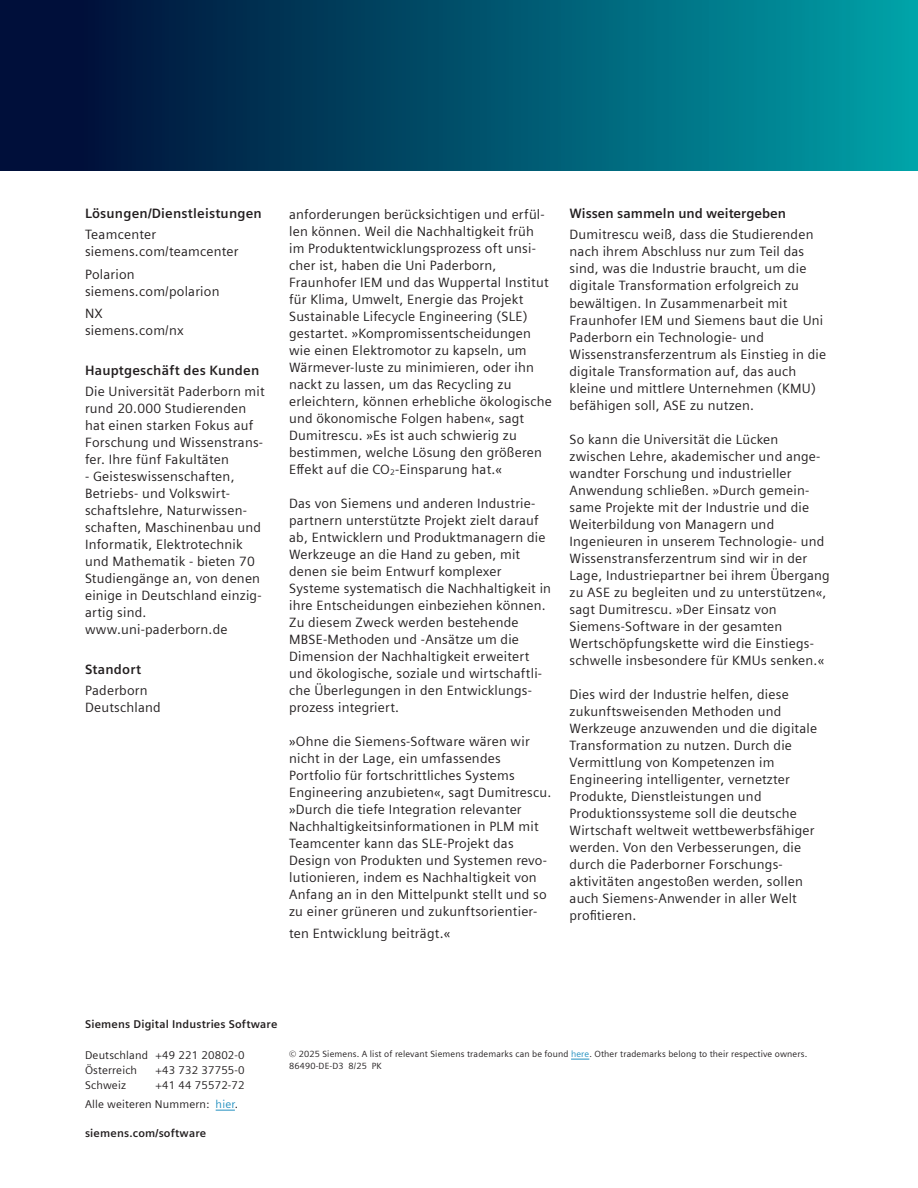
<style>
.page{position:relative;width:918px;height:1188px;background:#fff}
.page>*{position:absolute;margin:0;border:0;box-sizing:border-box;transform-origin:0 0}
.Body_Text{font:13.5px/17px "Siemens Sans";letter-spacing:.015em;color:#231f20}
.Side_bar_text{font:13.5px/17px "Siemens Sans";letter-spacing:.015em;color:#231f20}
.Side_bar_head{font:700 13.5px "Siemens Sans";letter-spacing:.015em;color:#231f20}
.Body_Subhead{font:700 13.5px "Siemens Sans";color:#231f20}
.Contact_Text{font:11.25px/14.9px "Siemens Sans";letter-spacing:.015em;color:#231f20}
.Contact_Subhead_-_UR{font:700 11.25px "Siemens Sans";letter-spacing:.015em;color:#231f20}
.LEGAL_TEXT_6_8_PT{font:9px "Siemens Sans";letter-spacing:.015em;color:#231f20}
.s1{color:#218fc0}
</style>
<div class="page">
<div style="left:0;top:0;width:918px;height:170px;background:linear-gradient(to right,#000430,#009fa6)"></div>
<svg style="left:216px;top:1110px;width:19px;height:1px"></svg>
<svg style="left:571px;top:1059px;width:18px;height:1px"></svg>
<p class="Side_bar_head" style="left:85px;top:203px;width:178px">Lösungen/Dienstleistungen</p>
<p class="Side_bar_text" style="left:85px;top:225px;width:155px">Teamcenter siemens.com/teamcenter</p>
<p class="Side_bar_text" style="left:85px;top:265px;width:136px">Polarion siemens.com/polarion</p>
<p class="Side_bar_text" style="left:85px;top:304px;width:100px">NX siemens.com/nx</p>
<p class="Side_bar_head" style="left:85px;top:360px;width:176px">Hauptgeschäft des Kunden</p>
<p class="Side_bar_text" style="left:85px;top:382px;width:181px">Die Universität Paderborn mit rund 20.000 Studierenden hat einen starken Fokus auf<br>Forschung und Wissenstrans&shy;fer. Ihre fünf Fakultäten</p>
<p class="Side_bar_text" style="left:85px;top:467px;width:178px">- Geisteswissenschaften,<br>Betriebs- und Volkswirt&shy;schaftslehre, Naturwissen&shy;schaften, Maschinenbau und<br>Informatik, Elektrotechnik und Mathematik - bieten 70<br>Studiengänge an, von denen einige in Deutschland einzig&shy;artig sind. www.uni-paderborn.de</p>
<p class="Side_bar_head" style="left:85px;top:659px;width:58px">Standort</p>
<p class="Side_bar_text" style="left:85px;top:681px;width:77px">Paderborn<br>Deutschland</p>
<p class="Body_Text" style="left:289px;top:205px;width:264px">anforderungen berücksichtigen und erfül&shy;len können. Weil die Nachhaltigkeit früh im Produktentwicklungsprozess oft unsi&shy;cher ist, haben die Uni Paderborn, Fraunhofer IEM und das Wuppertal Institut für Klima, Umwelt, Energie das Projekt Sustainable Lifecycle Engineering (SLE) gestartet. »Kompromissentscheidungen wie einen Elektromotor zu kapseln, um Wärmever-luste zu minimieren, oder ihn nackt zu lassen, um das Recycling zu erleichtern, können erhebliche ökologische und ökonomische Folgen haben«, sagt Dumitrescu. »Es ist auch schwierig zu bestimmen, welche Lösung den größeren Effekt auf die CO<sub>2</sub>-Einsparung hat.«</p>
<p class="Body_Text" style="left:289px;top:494px;width:263px">Das von Siemens und anderen Industrie&shy;partnern unterstützte Projekt zielt darauf ab, Entwicklern und Produktmanagern die Werkzeuge an die Hand zu geben, mit denen sie beim Entwurf komplexer Systeme systematisch die Nachhaltigkeit in ihre Entscheidungen einbeziehen können.<br>Zu diesem Zweck werden bestehende MBSE-Methoden und -Ansätze um die Dimension der Nachhaltigkeit erweitert und ökologische, soziale und wirtschaftli&shy;che Überlegungen in den Entwicklungs&shy;prozess integriert.</p>
<p class="Body_Text" style="left:289px;top:732px;width:264px">»Ohne die Siemens-Software wären wir nicht in der Lage, ein umfassendes Portfolio für fortschrittliches Systems Engineering anzubieten«, sagt Dumitrescu. »Durch die tiefe Integration relevanter Nachhaltigkeitsinformationen in PLM mit Teamcenter kann das SLE-Projekt das Design von Produkten und Systemen revo&shy;lutionieren, indem es Nachhaltigkeit von Anfang an in den Mittelpunkt stellt und so zu einer grüneren und zukunftsorientier-</p>
<p class="Body_Text" style="left:289px;top:923px;width:163px">ten Entwicklung beiträgt.«</p>
<p class="Body_Subhead" style="left:570px;top:203px;width:218px">Wissen sammeln und weitergeben</p>
<p class="Body_Text" style="left:570px;top:225px;width:258px">Dumitrescu weiß, dass die Studierenden nach ihrem Abschluss nur zum Teil das sind, was die Industrie braucht, um die digitale Transformation erfolgreich zu bewältigen. In Zusammenarbeit mit Fraunhofer IEM und Siemens baut die Uni Paderborn ein Technologie- und Wissenstransferzentrum als Einstieg in die digitale Transformation auf, das auch kleine und mittlere Unternehmen (KMU) befähigen soll, ASE zu nutzen.</p>
<p class="Body_Text" style="left:570px;top:430px;width:262px">So kann die Universität die Lücken zwischen Lehre, akademischer und ange&shy;wandter Forschung und industrieller Anwendung schließen. »Durch gemein&shy;same Projekte mit der Industrie und die Weiterbildung von Managern und Ingenieuren in unserem Technologie- und Wissenstransferzentrum sind wir in der Lage, Industriepartner bei ihrem Übergang zu ASE zu begleiten und zu unterstützen«, sagt Dumitrescu. »Der Einsatz von Siemens-Software in der gesamten Wertschöpfungskette wird die Einstiegs&shy;schwelle insbesondere für KMUs senken.«</p>
<p class="Body_Text" style="left:570px;top:685px;width:249px">Dies wird der Industrie helfen, diese zukunftsweisenden Methoden und Werkzeuge anzuwenden und die digitale Transformation zu nutzen. Durch die Vermittlung von Kompetenzen im Engineering intelligenter, vernetzter Produkte, Dienstleistungen und Produktionssysteme soll die deutsche Wirtschaft weltweit wettbewerbsfähiger werden. Von den Verbesserungen, die durch die Paderborner Forschungs&shy;aktivitäten angestoßen werden, sollen auch Siemens-Anwender in aller Welt profitieren.</p>
<p class="Contact_Subhead_-_UR" style="left:85px;top:1015px;width:194px">Siemens Digital Industries Software</p>
<p class="Contact_Text" style="left:85px;top:1047px;width:161px">Deutschland +49 221 20802-0<br>Österreich</p>
<p class="Contact_Text" style="left:156px;top:1062px;width:91px">+43 732 37755-0</p>
<p class="Contact_Text" style="left:85px;top:1077px;width:42px">Schweiz</p>
<p class="Contact_Text" style="left:156px;top:1077px;width:91px">+41 44 75572-72</p>
<p class="Contact_Text" style="left:85px;top:1096px;width:155px">Alle weiteren Nummern: <span class="s1">hier</span>.</p>
<p class="Contact_Subhead_-_UR" style="left:85px;top:1124px;width:123px">siemens.com/software</p>
<p class="LEGAL_TEXT_6_8_PT" style="left:289px;top:1048px;width:520px">© 2025 Siemens. A list of relevant Siemens trademarks can be found <span class="s1">here</span>. Other trademarks belong to their respective owners.</p>
<p class="LEGAL_TEXT_6_8_PT" style="left:289px;top:1060px;width:94px">86490-DE-D3 8/25 PK</p>
</div>
